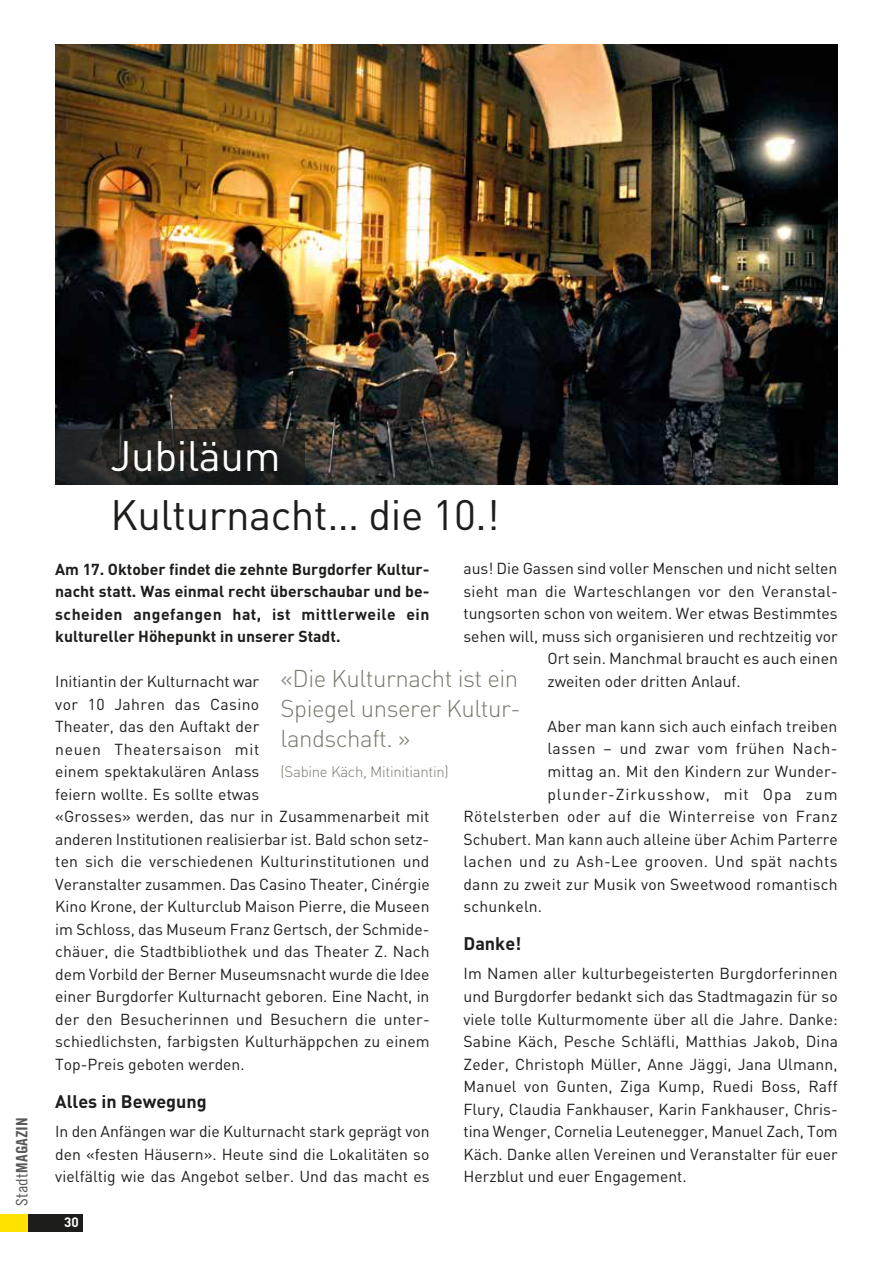
<style>
.page{position:relative;width:893px;height:1263px;background:#fff}
.page>*{position:absolute;margin:0;border:0;box-sizing:border-box;transform-origin:0 0}
.t1{font:42px "DINOT";letter-spacing:-.01em;color:#1d1d1b}
.t2{font:42px "DINOT";letter-spacing:-.01em;color:#fff}
.t3{font:300 24px/30px "DINOT";letter-spacing:-.02em;color:#7b7a6f;text-align:justify}
.t4{font:700 18px "DINOT";color:#1d1d1b}
.t5{font:15.75px/22.5px "DINOT";letter-spacing:.005em;color:#1d1d1b;text-align:justify}
.t6{font:700 15.75px/22.5px "DINOT";color:#1d1d1b;text-align:justify}
.t7{font:15.75px "DINOT";letter-spacing:.03em;color:#1d1d1b}
.t8{font:15.75px "DINOT";letter-spacing:.025em;color:#1d1d1b}
.t9{font:15.75px "DINOT";letter-spacing:.055em;color:#1d1d1b}
.t10{font:15.75px "Trade Gothic Bold Cond Twenty";color:#575756;scale:1.09 1}
.t11{font:300 15px "DINOT";letter-spacing:-.02em;color:#7b7a6f}
.t12{font:700 13.5px "DINOT";color:#fff}
.s1{font-family:"Trade Gothic Cond Eighteen"}
</style>
<div class="page">
<div style="left:28px;top:1214px;width:55px;height:17px;background:#1d1d1b"></div>
<div style="left:0;top:1214px;width:28px;height:17px;background:#ffe200"></div>
<img style="left:55px;top:44px;width:783px;height:441px">
<svg style="left:55px;top:429px;width:250px;height:56px;background:#202120"></svg>
<p class="t10" style="left:12px;top:1206px;width:82px;rotate:-90deg"><span class="s1">Stadt</span>MAGAZIN</p>
<h1 class="t2" style="left:111px;top:430px;width:172px">Jubiläum</h1>
<h1 class="t1" style="left:111px;top:488px;width:391px">Kulturnacht… die 10.!</h1>
<p class="t5" style="left:463px;top:557px;width:375px">aus! Die Gassen sind voller Menschen und nicht selten</p>
<p class="t5" style="left:463px;top:580px;width:376px">sieht man die Warteschlangen vor den Veranstal-</p>
<p class="t5" style="left:463px;top:602px;width:376px">tungsorten schon von weitem. Wer etwas Bestimmtes</p>
<p class="t5" style="left:463px;top:625px;width:376px">sehen will, muss sich organisieren und rechtzeitig vor</p>
<p class="t5" style="left:547px;top:647px;width:292px">Ort sein. Manchmal braucht es auch einen</p>
<p class="t5" style="left:547px;top:670px;width:195px">zweiten oder dritten Anlauf.</p>
<p class="t5" style="left:547px;top:715px;width:291px">Aber man kann sich auch einfach treiben</p>
<p class="t7" style="left:547px;top:739px;width:289px">lassen – und zwar vom frühen Nach-</p>
<p class="t5" style="left:547px;top:760px;width:292px">mittag an. Mit den Kindern zur Wunder-</p>
<p class="t9" style="left:547px;top:784px;width:292px">plunder-Zirkusshow, mit Opa zum</p>
<p class="t7" style="left:463px;top:806px;width:376px">Rötelsterben oder auf die Winterreise von Franz</p>
<p class="t5" style="left:463px;top:827px;width:376px">Schubert. Man kann auch alleine über Achim Parterre</p>
<p class="t8" style="left:463px;top:851px;width:376px">lachen und zu Ash-Lee grooven. Und spät nachts</p>
<p class="t5" style="left:463px;top:872px;width:376px">dann zu zweit zur Musik von Sweetwood romantisch</p>
<p class="t5" style="left:463px;top:895px;width:80px">schunkeln.</p>
<p class="t4" style="left:463px;top:932px;width:59px">Danke!</p>
<p class="t5" style="left:463px;top:962px;width:376px">Im Namen aller kulturbegeisterten Burgdorferinnen und Burgdorfer bedankt sich das Stadtmagazin für so viele tolle Kulturmomente über all die Jahre. Danke:<br>Sabine Käch, Pesche Schläfli, Matthias Jakob, Dina Zeder, Christoph Müller, Anne Jäggi, Jana Ulmann, Manuel von Gunten, Ziga Kump, Ruedi Boss, Raff Flury, Claudia Fankhauser, Karin Fankhauser, Chris&shy;tina Wenger, Cornelia Leutenegger, Manuel Zach, Tom Käch. Danke allen Vereinen und Veranstalter für euer Herzblut und euer Engagement.</p>
<p class="t6" style="left:55px;top:557px;width:376px">Am 17. Oktober findet die zehnte Burgdorfer Kultur&shy;nacht statt. Was einmal recht überschaubar und be&shy;scheiden angefangen hat, ist mittlerweile ein kultureller Höhepunkt in unserer Stadt.</p>
<p class="t5" style="left:55px;top:670px;width:376px;text-align:left">Initiantin der Kulturnacht war<br>vor 10 Jahren das Casino<br>Theater, das den Auftakt der<br>neuen Theatersaison mit<br>einem spektakulären Anlass<br>feiern wollte. Es sollte etwas<br>«Grosses» werden, das nur in Zusammenarbeit mit anderen Institutionen realisierbar ist. Bald schon setz&shy;ten sich die verschiedenen Kulturinstitutionen und Veranstalter zusammen. Das Casino Theater, Cinérgie Kino Krone, der Kulturclub Maison Pierre, die Museen im Schloss, das Museum Franz Gertsch, der Schmide&shy;chäuer, die Stadtbibliothek und das Theater Z. Nach dem Vorbild der Berner Museumsnacht wurde die Idee einer Burgdorfer Kulturnacht geboren. Eine Nacht, in der den Besucherinnen und Besuchern die unter&shy;schiedlichsten, farbigsten Kulturhäppchen zu einem Top-Preis geboten werden.</p>
<p class="t4" style="left:55px;top:1089px;width:153px">Alles in Bewegung</p>
<p class="t5" style="left:55px;top:1120px;width:376px">In den Anfängen war die Kulturnacht stark geprägt von den «festen Häusern». Heute sind die Lokalitäten so vielfältig wie das Angebot selber. Und das macht es</p>
<h2 class="t3" style="left:281px;top:663px;width:242px">«Die Kulturnacht ist ein Spiegel unserer Kultur&shy;landschaft. »</h2>
<p class="t11" style="left:281px;top:762px;width:170px">(Sabine Käch, Mitinitiantin)</p>
<p class="t12" style="left:64px;top:1213px;width:16px">30</p>
</div>
